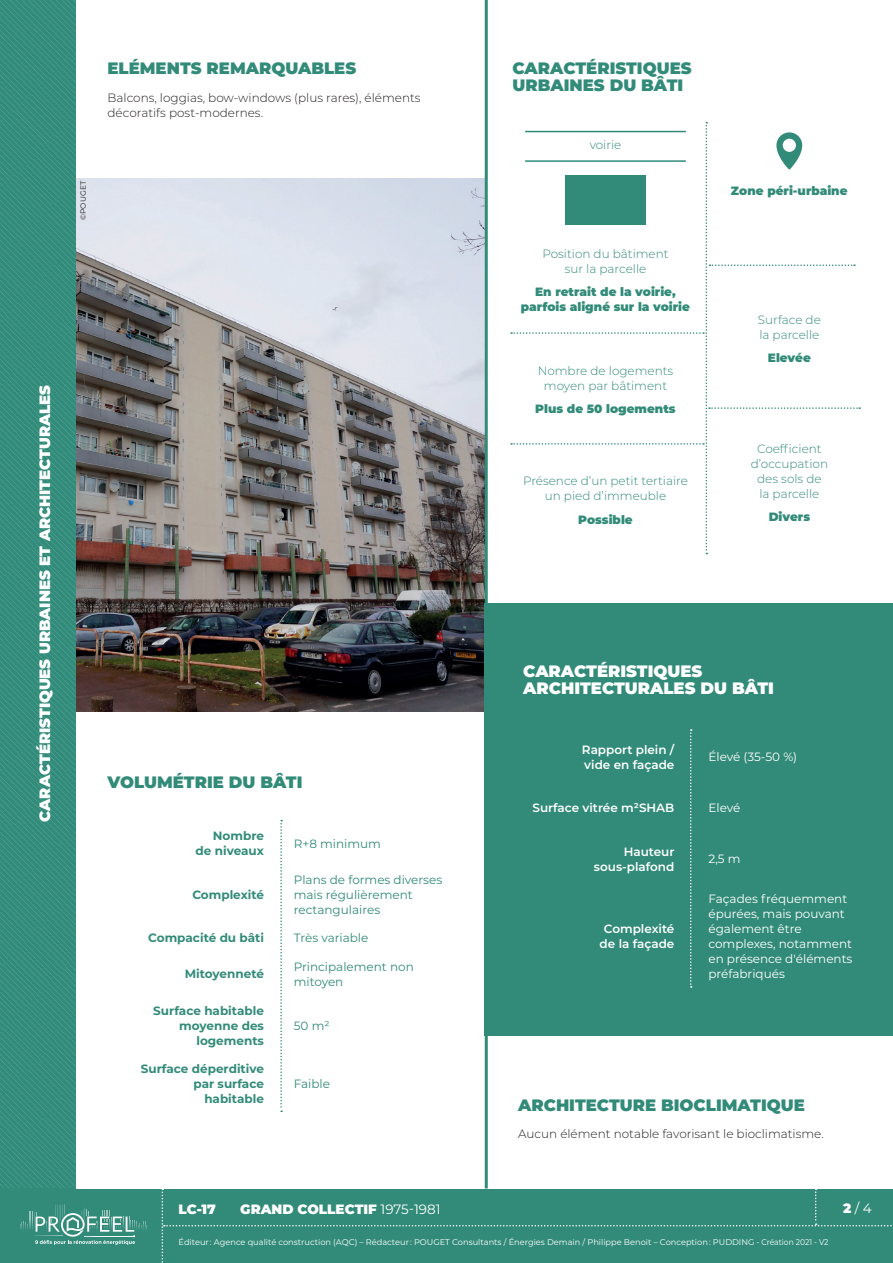
<style>
.page{position:relative;width:893px;height:1263px;background:#fff}
.page>*{position:absolute;margin:0;border:0;box-sizing:border-box;transform-origin:0 0}
.t1{font:900 16.5px/16.5px "Montserrat";color:#328b79}
.t2{font:900 16.5px/16.5px "Montserrat";color:#fff}
.t3{font:900 15px "Montserrat";color:#fff}
.t4{font:900 13.5px "Montserrat";color:#fff}
.t5{font:13.5px "Montserrat";color:#fff}
.t6{font:300 12px/15px "Montserrat";color:#328b79;text-align:center}
.t7{font:12px/15px "Montserrat";color:#fff}
.t8{font:700 12px/15px "Montserrat";color:#328b79;text-align:right}
.t9{font:300 12px/15px "Montserrat";color:#231f20}
.t10{font:12px/15px "Montserrat";color:#328b79}
.t11{font:900 12px/15px "Montserrat";color:#328b79;text-align:center}
.t12{font:600 12px/15px "Montserrat";color:#fff}
.t13{font:8.25px "Montserrat";color:#fff}
.t14{font:7.5px "Montserrat";color:#231f20}
.s1{font-weight:400}
.s2{font-weight:900}
</style>
<div class="page">
<svg style="left:0;top:0;width:77px;height:1188px;fill:#328c7a"></svg>
<div style="left:0;top:1188px;width:893px;height:75px;background:#328b79"></div>
<svg style="left:162px;top:1188px;width:731px;height:75px"></svg>
<svg style="left:20px;top:1204px;width:127px;height:41px"></svg>
<img style="left:77px;top:179px;width:408px;height:532px">
<div style="left:485px;top:603px;width:408px;height:432px;background:#328b79"></div>
<svg style="left:690px;top:729px;width:2px;height:259px"></svg>
<hr style="left:485px;top:0;width:3px;height:1188px;background:#328b79">
<svg style="left:280px;top:820px;width:2px;height:292px"></svg>
<svg style="left:511px;top:122px;width:350px;height:432px"></svg>
<p class="t3" style="left:34px;top:822px;width:438px;rotate:-90deg">CARACTÉRISTIQUES URBAINES ET ARCHITECTURALES</p>
<h1 class="t1" style="left:108px;top:59px;width:250px">ELÉMENTS REMARQUABLES</h1>
<p class="t9" style="left:108px;top:90px;width:315px">Balcons, loggias, bow-windows (plus rares), éléments décoratifs post-modernes.</p>
<p class="t14" style="left:78px;top:220px;width:40px;rotate:-90deg">©POUGET</p>
<h1 class="t1" style="left:512px;top:59px;width:181px">CARACTÉRISTIQUES<br>URBAINES DU BÂTI</h1>
<p class="t6" style="left:590px;top:137px;width:33px">voirie</p>
<p class="t6" style="left:542px;top:246px;width:128px">Position du bâtiment sur la parcelle</p>
<p class="t11" style="left:521px;top:284px;width:171px">En retrait de la voirie, parfois aligné sur la voirie</p>
<p class="t6" style="left:538px;top:363px;width:137px">Nombre de logements moyen par bâtiment</p>
<p class="t11" style="left:535px;top:401px;width:142px">Plus de 50 logements</p>
<p class="t6" style="left:523px;top:473px;width:166px">Présence d’un petit tertiaire un pied d’immeuble</p>
<p class="t11" style="left:578px;top:511px;width:56px">Possible</p>
<p class="t11" style="left:731px;top:182px;width:118px">Zone péri-urbaine</p>
<p class="t6" style="left:758px;top:312px;width:64px;text-align:left">Surface de la parcelle</p>
<p class="t11" style="left:768px;top:350px;width:44px">Elevée</p>
<p class="t6" style="left:751px;top:441px;width:79px">Coefficient d’occupation des sols de la parcelle</p>
<p class="t11" style="left:769px;top:509px;width:43px">Divers</p>
<h1 class="t1" style="left:108px;top:773px;width:196px">VOLUMÉTRIE DU BÂTI</h1>
<p class="t8" style="left:196px;top:828px;width:70px">Nombre de niveaux</p>
<p class="t10" style="left:294px;top:835px;width:89px">R+8 minimum</p>
<p class="t8" style="left:192px;top:886px;width:73px">Complexité</p>
<p class="t10" style="left:294px;top:871px;width:150px">Plans de formes diverses mais régulièrement rectangulaires</p>
<p class="t8" style="left:148px;top:930px;width:117px">Compacité du bâti</p>
<p class="t10" style="left:294px;top:930px;width:76px">Très variable</p>
<p class="t8" style="left:185px;top:966px;width:81px">Mitoyenneté</p>
<p class="t10" style="left:294px;top:959px;width:122px">Principalement non mitoyen</p>
<p class="t8" style="left:153px;top:1002px;width:112px">Surface habitable moyenne des logements</p>
<p class="t10" style="left:294px;top:1017px;width:37px">50 m²</p>
<p class="t8" style="left:141px;top:1061px;width:125px">Surface déperditive par surface habitable</p>
<p class="t10" style="left:294px;top:1076px;width:38px">Faible</p>
<h1 class="t2" style="left:523px;top:662px;width:252px">CARACTÉRISTIQUES<br>ARCHITECTURALES DU BÂTI</h1>
<p class="t12" style="left:582px;top:741px;width:94px">Rapport plein / vide en façade</p>
<p class="t7" style="left:708px;top:749px;width:90px">Élevé (35-50 %)</p>
<p class="t12" style="left:532px;top:800px;width:143px">Surface vitrée m²SHAB</p>
<p class="t7" style="left:708px;top:800px;width:33px">Elevé</p>
<p class="t12" style="left:594px;top:843px;width:82px;text-align:right">Hauteur sous-plafond</p>
<p class="t7" style="left:708px;top:851px;width:34px">2,5 m</p>
<p class="t12" style="left:600px;top:921px;width:76px;text-align:center">Complexité de la façade</p>
<p class="t7" style="left:708px;top:891px;width:146px">Façades fréquemment épurées, mais pouvant également être complexes, notamment en présence d'éléments préfabriqués</p>
<h1 class="t1" style="left:518px;top:1095px;width:288px">ARCHITECTURE BIOCLIMATIQUE</h1>
<p class="t9" style="left:518px;top:1126px;width:307px">Aucun élément notable favorisant le bioclimatisme.</p>
<p class="t4" style="left:179px;top:1199px;width:39px">LC-17</p>
<p class="t4" style="left:240px;top:1199px;width:202px">GRAND COLLECTIF <span class="s1">1975-1981</span></p>
<p class="t13" style="left:179px;top:1236px;width:651px">Éditeur : Agence qualité construction (AQC) – Rédacteur : POUGET Consultants / Énergies Demain / Philippe Benoit – Conception : PUDDING - Création 2021 - V2</p>
<p class="t5" style="left:843px;top:1199px;width:30px"><span class="s2">2</span> / 4</p>
</div>
